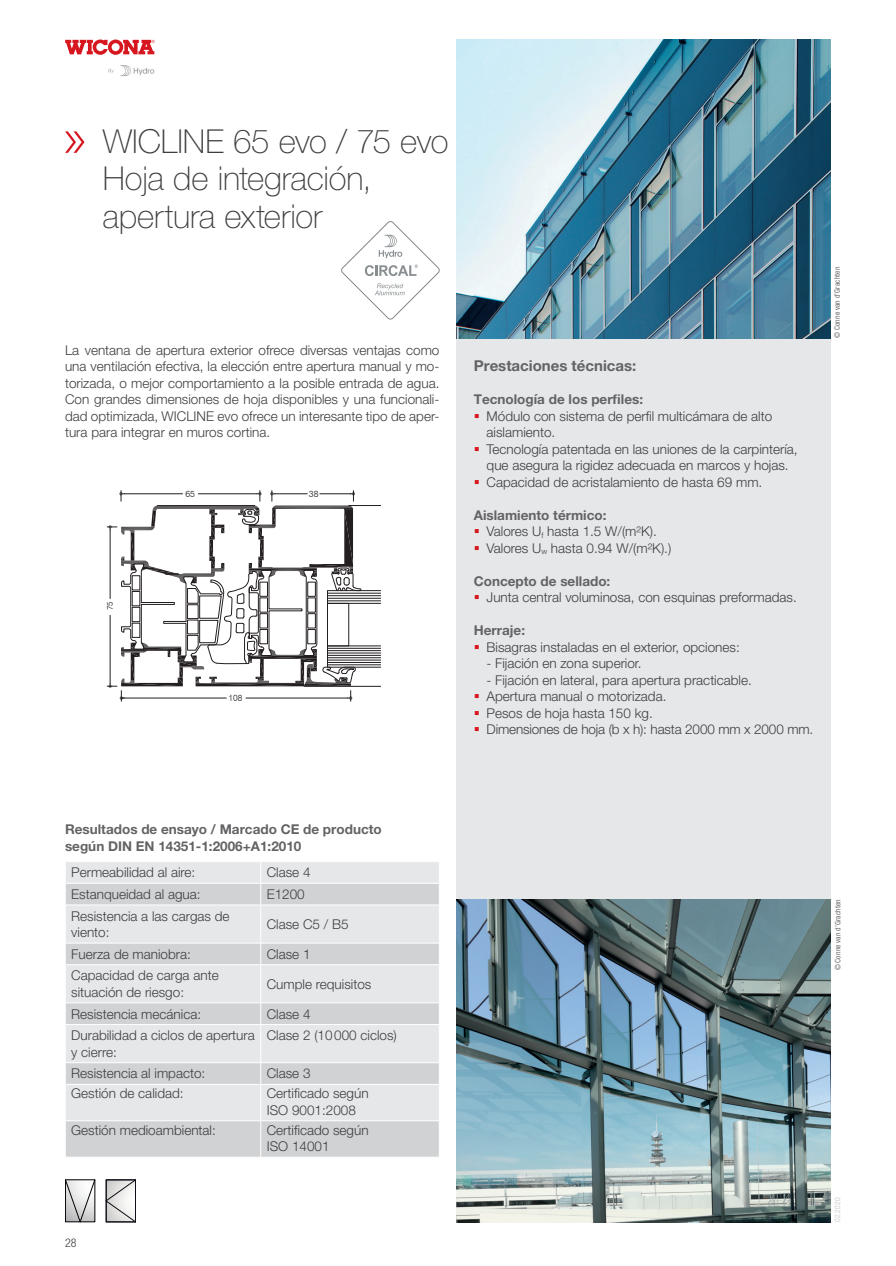
<style>
.page{position:relative;width:896px;height:1266px;background:#fff}
.page>*{position:absolute;margin:0;border:0;box-sizing:border-box;transform-origin:0 0}
.t1{font:100 33px/37.5px "Helvetica Neue LT Pro";letter-spacing:-.005em;color:#3e3e3f}
.t2{font:700 15px "Helvetica Neue LT Pro";color:#636366}
.t3{font:300 13.5px/16.5px "Helvetica Neue LT Pro";color:#3e3e3f}
.t4{font:700 13.5px/16.5px "Helvetica Neue LT Pro";color:#636366}
.t5{font:300 condensed 12px "Helvetica Neue LT Std";color:#3e3e3f}
.t6{font:300 9px "Swiss 721 BT";color:#231f20}
.t7{font:300 9px "Swiss 721 BT";color:#231f20;scale:.96 1}
.t8{font:300 8.25px "Swiss 721 BT";color:#231f20}
.t9{font:condensed 7.5px "Helvetica Neue LT Std";letter-spacing:.02em;color:#69696c}
.t10{font:300 condensed 7.5px "Helvetica Neue LT Std";letter-spacing:.03em;color:#bcbdc0}
.s1{font-weight:700;color:#636366}
</style>
<div class="page">
<div style="left:456px;top:338px;width:374px;height:884px;background:#e6e7e9"></div>
<svg style="left:65px;top:40px;width:90px;height:15px"></svg>
<svg style="left:108px;top:69px;width:6px;height:4px"></svg>
<svg style="left:120px;top:65px;width:34px;height:11px"></svg>
<img style="left:456px;top:899px;width:374px;height:323px">
<svg style="left:65px;top:1179px;width:30px;height:43px"></svg>
<svg style="left:106px;top:1179px;width:30px;height:43px"></svg>
<hr style="left:349px;top:505px;width:31px;height:1px;background:#231f20">
<hr style="left:304px;top:686px;width:76px;height:1px;background:#231f20">
<hr style="left:327px;top:664px;width:53px;height:1px;background:#231f20">
<hr style="left:327px;top:662px;width:53px;height:1px;background:#231f20">
<hr style="left:327px;top:659px;width:53px;height:1px;background:#231f20">
<hr style="left:327px;top:657px;width:53px;height:1px;background:#231f20">
<hr style="left:327px;top:655px;width:53px;height:1px;background:#231f20">
<hr style="left:327px;top:652px;width:53px;height:1px;background:#231f20">
<hr style="left:327px;top:650px;width:53px;height:1px;background:#231f20">
<hr style="left:327px;top:648px;width:53px;height:1px;background:#231f20">
<div style="left:327px;top:590px;width:54px;height:13px;border:1px solid #231f20"></div>
<hr style="left:327px;top:600px;width:53px;height:1px;background:#231f20">
<hr style="left:327px;top:598px;width:53px;height:1px;background:#231f20">
<hr style="left:327px;top:595px;width:53px;height:1px;background:#231f20">
<hr style="left:327px;top:593px;width:53px;height:1px;background:#231f20">
<svg style="left:107px;top:490px;width:254px;height:211px"></svg>
<img style="left:456px;top:40px;width:374px;height:298px">
<svg style="left:65px;top:131px;width:19px;height:22px"></svg>
<div style="left:66px;top:862px;width:373px;height:21px;background:#e6e7e9"></div>
<svg style="left:66px;top:884px;width:373px;height:272px;background:#dcdddf"></svg>
<svg style="left:260px;top:862px;width:1px;height:42px"></svg>
<hr style="left:65px;top:904px;width:196px;height:1px;background:#fff">
<hr style="left:261px;top:904px;width:178px;height:1px;background:#fff">
<hr style="left:260px;top:905px;width:1px;height:37px;background:#fff">
<hr style="left:65px;top:942px;width:196px;height:1px;background:#fff">
<svg style="left:260px;top:943px;width:1px;height:21px"></svg>
<hr style="left:65px;top:964px;width:196px;height:1px;background:#fff">
<hr style="left:261px;top:964px;width:178px;height:1px;background:#fff">
<hr style="left:260px;top:964px;width:1px;height:38px;background:#fff">
<hr style="left:65px;top:1002px;width:196px;height:1px;background:#fff">
<hr style="left:261px;top:1002px;width:178px;height:1px;background:#fff">
<svg style="left:260px;top:1003px;width:1px;height:21px"></svg>
<hr style="left:65px;top:1024px;width:196px;height:1px;background:#fff">
<hr style="left:261px;top:942px;width:178px;height:1px;background:#fff">
<hr style="left:261px;top:1024px;width:178px;height:1px;background:#fff">
<hr style="left:260px;top:1024px;width:1px;height:38px;background:#fff">
<hr style="left:65px;top:1062px;width:196px;height:1px;background:#fff">
<hr style="left:261px;top:1062px;width:178px;height:1px;background:#fff">
<svg style="left:260px;top:1063px;width:1px;height:21px"></svg>
<hr style="left:65px;top:1084px;width:196px;height:1px;background:#fff">
<hr style="left:261px;top:1084px;width:178px;height:1px;background:#fff">
<hr style="left:260px;top:1084px;width:1px;height:36px;background:#fff">
<hr style="left:65px;top:1120px;width:196px;height:1px;background:#fff">
<hr style="left:261px;top:1120px;width:178px;height:1px;background:#fff">
<hr style="left:260px;top:1120px;width:1px;height:36px;background:#fff">
<svg style="left:341px;top:221px;width:99px;height:99px"></svg>
<h1 class="t1" style="left:103px;top:122px;width:347px">WICLINE 65 evo / 75 evo<br>Hoja de integración, apertura exterior</h1>
<p class="t3" style="left:65px;top:341px;width:376px;text-align:justify">La ventana de apertura exterior ofrece diversas ventajas como una ventilación efectiva, la elección entre apertura manual y mo&shy;torizada, o mejor comportamiento a la posible entrada de agua.<br>Con grandes dimensiones de hoja disponibles y una funcionali&shy;dad optimizada, WICLINE evo ofrece un interesante tipo de aper&shy;tura para integrar en muros cortina.</p>
<p class="t8" style="left:105px;top:610px;width:10px;rotate:-90deg">75</p>
<p class="t6" style="left:185px;top:488px;width:11px">65</p>
<p class="t6" style="left:309px;top:488px;width:11px">38</p>
<p class="t7" style="left:228px;top:692px;width:16px">108</p>
<p class="t2" style="left:473px;top:356px;width:164px">Prestaciones técnicas:</p>
<p class="t4" style="left:473px;top:390px;width:171px">Tecnología de los perfiles:</p>
<p class="t3" style="left:486px;top:407px;width:312px">Módulo con sistema de perfil multicámara de alto aislamiento.<br>Tecnología patentada en las uniones de la carpintería, que asegura la rigidez adecuada en marcos y hojas.<br>Capacidad de acristalamiento de hasta 69 mm.</p>
<p class="t3" style="left:486px;top:506px;width:186px;text-indent:-13px"><span class="s1">Aislamiento térmico:<br></span>Valores U<sub>f</sub> hasta 1.5 W/(m²K).<br>Valores U<sub>w</sub> hasta 0.94 W/(m²K).)</p>
<p class="t4" style="left:473px;top:572px;width:138px">Concepto de sellado:</p>
<p class="t3" style="left:486px;top:589px;width:312px">Junta central voluminosa, con esquinas preformadas.</p>
<p class="t4" style="left:473px;top:621px;width:53px">Herraje:</p>
<p class="t3" style="left:486px;top:638px;width:255px">Bisagras instaladas en el exterior, opciones:</p>
<p class="t3" style="left:486px;top:654px;width:157px">- Fijación en zona superior.</p>
<p class="t3" style="left:486px;top:671px;width:328px">- Fijación en lateral, para apertura practicable.<br>Apertura manual o motorizada.<br>Pesos de hoja hasta 150 kg.<br>Dimensiones de hoja (b x h): hasta 2000 mm x 2000 mm.</p>
<p class="t9" style="left:832px;top:338px;width:73px;rotate:-90deg">© Conne van d’Grachten</p>
<p class="t4" style="left:65px;top:821px;width:318px">Resultados de ensayo / Marcado CE de producto según DIN EN 14351-1:2006+A1:2010</p>
<p class="t3" style="left:71px;top:863px;width:126px">Permeabilidad al aire:</p>
<p class="t3" style="left:267px;top:863px;width:45px">Clase 4</p>
<p class="t3" style="left:71px;top:885px;width:131px">Estanqueidad al agua:</p>
<p class="t3" style="left:267px;top:885px;width:40px">E1200</p>
<p class="t3" style="left:71px;top:907px;width:160px">Resistencia a las cargas de viento:</p>
<p class="t3" style="left:267px;top:915px;width:83px">Clase C5 / B5</p>
<p class="t3" style="left:71px;top:945px;width:121px">Fuerza de maniobra:</p>
<p class="t3" style="left:267px;top:945px;width:45px">Clase 1</p>
<p class="t3" style="left:71px;top:967px;width:149px">Capacidad de carga ante situación de riesgo:</p>
<p class="t3" style="left:267px;top:975px;width:106px">Cumple requisitos</p>
<p class="t3" style="left:71px;top:1005px;width:131px">Resistencia mecánica:</p>
<p class="t3" style="left:267px;top:1005px;width:45px">Clase 4</p>
<p class="t3" style="left:71px;top:1026px;width:185px">Durabilidad a ciclos de apertura y cierre:</p>
<p class="t3" style="left:267px;top:1026px;width:132px">Clase 2 (10 000 ciclos)</p>
<p class="t3" style="left:71px;top:1064px;width:136px">Resistencia al impacto:</p>
<p class="t3" style="left:267px;top:1064px;width:45px">Clase 3</p>
<p class="t3" style="left:71px;top:1084px;width:114px">Gestión de calidad:</p>
<p class="t3" style="left:267px;top:1084px;width:103px">Certificado según<br>ISO 9001:2008</p>
<p class="t3" style="left:71px;top:1121px;width:146px">Gestión medioambiental:</p>
<p class="t3" style="left:267px;top:1121px;width:103px">Certificado según<br>ISO 14001</p>
<p class="t5" style="left:65px;top:1235px;width:13px">28</p>
<p class="t9" style="left:833px;top:970px;width:73px;rotate:-90deg">© Conne van d’Grachten</p>
<p class="t10" style="left:833px;top:1222px;width:26px;rotate:-90deg">02.2020</p>
</div>
